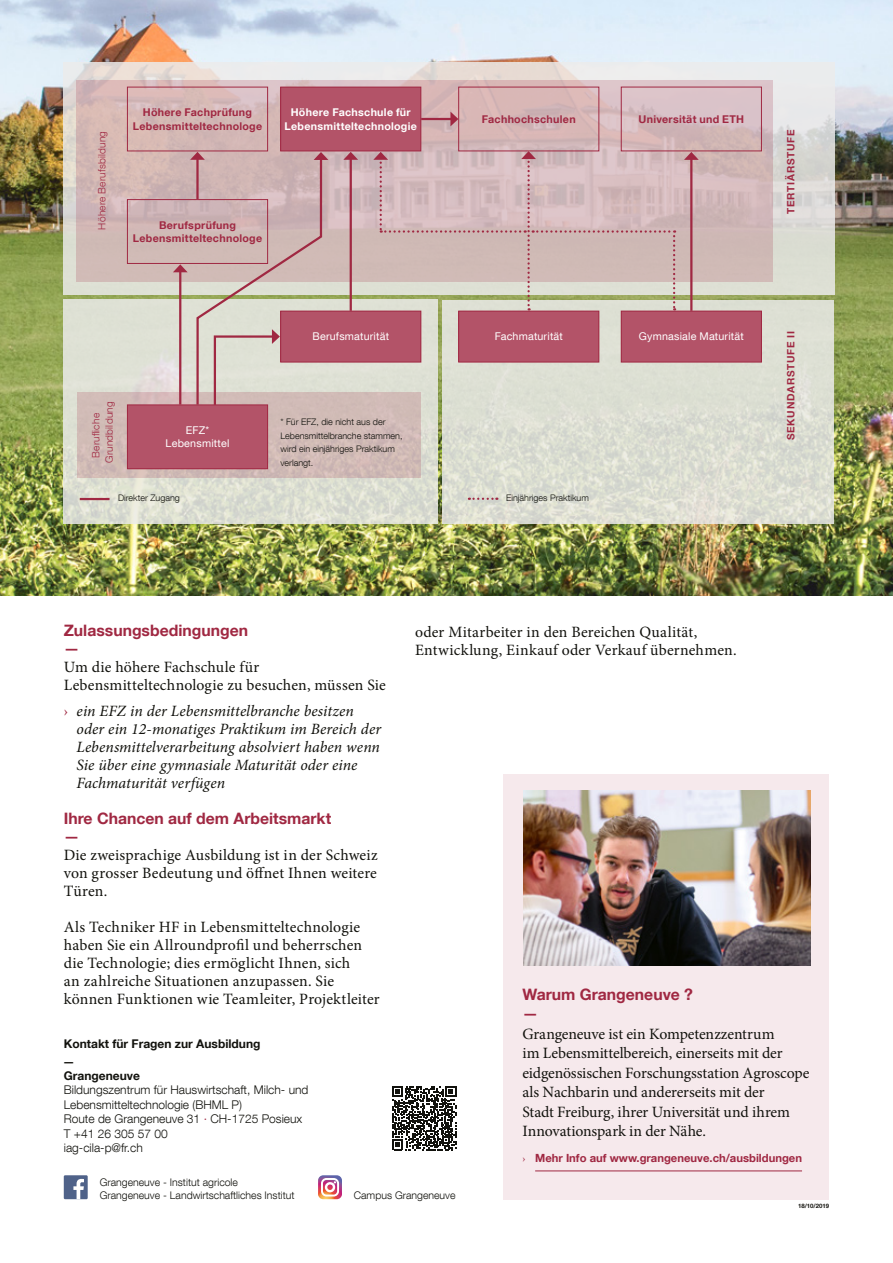
<style>
.page{position:relative;width:893px;height:1263px;background:#fff}
.page>*{position:absolute;margin:0;border:0;box-sizing:border-box;transform-origin:0 0}
.Texte_courant{font:15.75px/18px "Minion Pro";letter-spacing:.005em;color:#12120d}
.t1{font:italic 15.75px/18px "Minion Pro";letter-spacing:.005em;color:#12120d}
.Sous-titre{font:700 15.75px "Helvetica Neue LT Com";color:#a02842}
.t2{font:300 12px/14.4px "Helvetica Neue LT Com";color:#12120d}
.t3{font:700 12px "Helvetica Neue LT Com";color:#12120d}
.t4{font:700 11.25px "Helvetica Neue LT Com";color:#a02842}
.Texte_tableau{font:700 10.65px/13.5px "Helvetica Neue LT Com";letter-spacing:.03em;color:#a02842;text-align:center}
.Texte_tableau-2{font:10.65px/13.5px "Helvetica Neue LT Com";letter-spacing:.02em;color:#fff;text-align:center}
.Texte_tableau-3{font:700 10.65px/13.5px "Helvetica Neue LT Com";letter-spacing:.025em;color:#fff;text-align:center}
.t5{font:300 10.5px "Helvetica Neue LT Com";color:#12120d}
.Texte_tableau-4{font:300 10.2px/13.5px "Helvetica Neue LT Com";letter-spacing:.02em;color:#a02842}
.Texte_tableau-5{font:700 10.2px "Helvetica Neue LT Com";letter-spacing:.075em;color:#a02842}
.t6{font:300 9px/13.5px "Helvetica Neue LT Com";color:#12120d}
.t7{font:700 6px "Helvetica Neue LT Com";color:#12120d}
.s1{font-style:normal;color:#a02842}
.s2{color:#a02842}
.s3{font-family:"Minion Pro";font-weight:400}
</style>
<div class="page">
<div style="left:503px;top:774px;width:326px;height:425px;background:#f6e9ec"></div>
<img style="left:523px;top:791px;width:287px;height:174px">
<hr style="left:535px;top:1170px;width:267px;height:1px;background:#a02842">
<img style="left:0;top:0;width:893px;height:595px">
<svg style="left:63px;top:300px;width:374px;height:224px;background:#dcded2"></svg>
<svg style="left:442px;top:300px;width:392px;height:224px;background:#dcddd2"></svg>
<svg style="left:63px;top:62px;width:771px;height:233px;background:#e2dfdb"></svg>
<div style="left:78px;top:393px;width:343px;height:85px;background:#d1bbb6"></div>
<svg style="left:77px;top:80px;width:695px;height:201px;background:#d3b8b8"></svg>
<hr style="left:350px;top:158px;width:2px;height:153px;background:#a02842">
<svg style="left:343px;top:152px;width:15px;height:8px"></svg>
<hr style="left:690px;top:158px;width:2px;height:153px;background:#a02842">
<svg style="left:684px;top:152px;width:15px;height:8px"></svg>
<div style="left:621px;top:87px;width:141px;height:64px;border:1px solid #a02842"></div>
<div style="left:281px;top:87px;width:140px;height:64px;background:#b35368"></div>
<div style="left:280px;top:87px;width:141px;height:64px;border:1px solid #a02842"></div>
<div style="left:127px;top:405px;width:141px;height:64px;background:#b35368"></div>
<div style="left:127px;top:405px;width:141px;height:64px;border:1px solid #a02842"></div>
<div style="left:458px;top:87px;width:141px;height:64px;border:1px solid #a02842"></div>
<div style="left:459px;top:311px;width:140px;height:51px;background:#b35368"></div>
<div style="left:458px;top:311px;width:141px;height:51px;border:1px solid #a02842"></div>
<div style="left:621px;top:311px;width:140px;height:51px;background:#b35368"></div>
<div style="left:621px;top:311px;width:141px;height:51px;border:1px solid #a02842"></div>
<div style="left:281px;top:311px;width:140px;height:51px;background:#b35368"></div>
<div style="left:280px;top:311px;width:141px;height:51px;border:1px solid #a02842"></div>
<hr style="left:80px;top:498px;width:30px;height:2px;background:#a02842">
<svg style="left:469px;top:498px;width:28px;height:2px"></svg>
<svg style="left:373px;top:151px;width:302px;height:159px;background:#d1bdba"></svg>
<div style="left:127px;top:87px;width:141px;height:64px;border:1px solid #a02842"></div>
<hr style="left:421px;top:118px;width:31px;height:2px;background:#a02842">
<svg style="left:450px;top:112px;width:8px;height:14px"></svg>
<svg style="left:392px;top:1086px;width:64px;height:64px"></svg>
<svg style="left:127px;top:152px;width:201px;height:255px;background:#d0bab6"></svg>
<div style="left:64px;top:1175px;width:24px;height:24px;background:#4f6289"></div>
<svg style="left:73px;top:1179px;width:11px;height:20px"></svg>
<svg style="left:318px;top:1175px;width:24px;height:24px"></svg>
<p class="Texte_tableau-4" style="left:95px;top:230px;width:100px;rotate:-90deg">Höhere Berufsbildung</p>
<p class="Texte_tableau" style="left:133px;top:105px;width:131px">Höhere Fachprüfung<br>Lebensmitteltechnologe</p>
<p class="Texte_tableau-3" style="left:284px;top:105px;width:134px">Höhere Fachschule für<br>Lebensmitteltechnologie</p>
<p class="Texte_tableau" style="left:133px;top:218px;width:131px">Berufsprüfung<br>Lebensmitteltechnologe</p>
<p class="Texte_tableau" style="left:482px;top:112px;width:95px">Fachhochschulen</p>
<p class="Texte_tableau" style="left:638px;top:112px;width:107px">Universität und ETH</p>
<p class="Texte_tableau-4" style="left:89px;top:463px;width:63px;text-indent:5px;rotate:-90deg">Berufliche<br>Grundbildung</p>
<p class="Texte_tableau-2" style="left:166px;top:423px;width:65px">EFZ*<br>Lebensmittel</p>
<p class="Texte_tableau-2" style="left:312px;top:330px;width:78px">Berufsmaturität</p>
<p class="Texte_tableau-2" style="left:495px;top:330px;width:70px">Fachmaturität</p>
<p class="Texte_tableau-2" style="left:639px;top:330px;width:106px">Gymnasiale Maturität</p>
<p class="t6" style="left:280px;top:415px;width:124px">* Für EFZ, die nicht aus der<br>Lebensmittelbranche stammen, wird ein einjähriges Praktikum verlangt.</p>
<p class="t6" style="left:118px;top:491px;width:63px">Direkter Zugang</p>
<p class="t6" style="left:506px;top:491px;width:84px">Einjähriges Praktikum</p>
<p class="Texte_tableau-5" style="left:784px;top:214px;width:86px;rotate:-90deg">TERTIÄRSTUFE</p>
<p class="Texte_tableau-5" style="left:784px;top:440px;width:111px;rotate:-90deg">SEKUNDARSTUFE II</p>
<p class="Sous-titre" style="left:64px;top:621px;width:186px">Zulassungsbedingungen</p>
<p class="Sous-titre" style="left:64px;top:639px;width:17px">—</p>
<p class="Texte_courant" style="left:64px;top:658px;width:324px">Um die höhere Fachschule für<br>Lebensmitteltechnologie zu besuchen, müssen Sie</p>
<p class="t1" style="left:77px;top:702px;width:306px;text-indent:-13px"><span class="s1">›</span> ein EFZ in der Lebensmittelbranche besitzen oder ein 12-monatiges Praktikum im Bereich der Lebensmittelverarbeitung absolviert haben wenn Sie über eine gymnasiale Maturität oder eine Fachmaturität verfügen</p>
<p class="Sous-titre" style="left:64px;top:808px;width:269px">Ihre Chancen auf dem Arbeitsmarkt</p>
<p class="Sous-titre" style="left:64px;top:826px;width:17px">—</p>
<p class="Texte_courant" style="left:64px;top:846px;width:315px;text-align:justify">Die zweisprachige Ausbildung ist in der Schweiz von grosser Bedeutung und öffnet Ihnen weitere Türen.</p>
<p class="Texte_courant" style="left:64px;top:918px;width:317px">Als Techniker HF in Lebensmitteltechnologie haben Sie ein Allroundprofil und beherrschen die Technologie; dies ermöglicht Ihnen, sich<br>an zahlreiche Situationen anzupassen. Sie können Funktionen wie Teamleiter, Projektleiter</p>
<p class="t3" style="left:64px;top:1036px;width:198px">Kontakt für Fragen zur Ausbildung</p>
<p class="t3" style="left:63px;top:1054px;width:13px">—</p>
<p class="t3" style="left:64px;top:1068px;width:78px">Grangeneuve</p>
<p class="t2" style="left:64px;top:1083px;width:246px">Bildungszentrum für Hauswirtschaft, Milch- und<br>Lebensmitteltechnologie (BHML P)</p>
<p class="t2" style="left:64px;top:1111px;width:240px">Route de Grangeneuve 31 <span class="s2">∙</span> CH-1725 Posieux</p>
<p class="t2" style="left:64px;top:1126px;width:105px">T +41 26 305 57 00</p>
<p class="t2" style="left:64px;top:1140px;width:81px">iag-cila-p@fr.ch</p>
<p class="Texte_courant" style="left:415px;top:623px;width:323px">oder Mitarbeiter in den Bereichen Qualität,<br>Entwicklung, Einkauf oder Verkauf übernehmen.</p>
<p class="Sous-titre" style="left:522px;top:984px;width:172px">Warum Grangeneuve ?</p>
<p class="Sous-titre" style="left:522px;top:1003px;width:17px">—</p>
<p class="Texte_courant" style="left:522px;top:1024px;width:288px;line-height:19.5px">Grangeneuve ist ein Kompetenzzentrum<br>im Lebensmittelbereich, einerseits mit der eidgenössischen Forschungsstation Agroscope als Nachbarin und andererseits mit der<br>Stadt Freiburg, ihrer Universität und ihrem Innovationspark in der Nähe.</p>
<p class="t4" style="left:522px;top:1150px;width:281px"><span class="s3">›</span> Mehr Info auf www.grangeneuve.ch/ausbildungen</p>
<p class="t5" style="left:100px;top:1176px;width:140px">Grangeneuve - Institut agricole</p>
<p class="t5" style="left:100px;top:1189px;width:196px">Grangeneuve - Landwirtschaftliches Institut</p>
<p class="t5" style="left:354px;top:1189px;width:103px">Campus Grangeneuve</p>
<p class="t7" style="left:798px;top:1202px;width:33px">18/10/2019</p>
</div>
